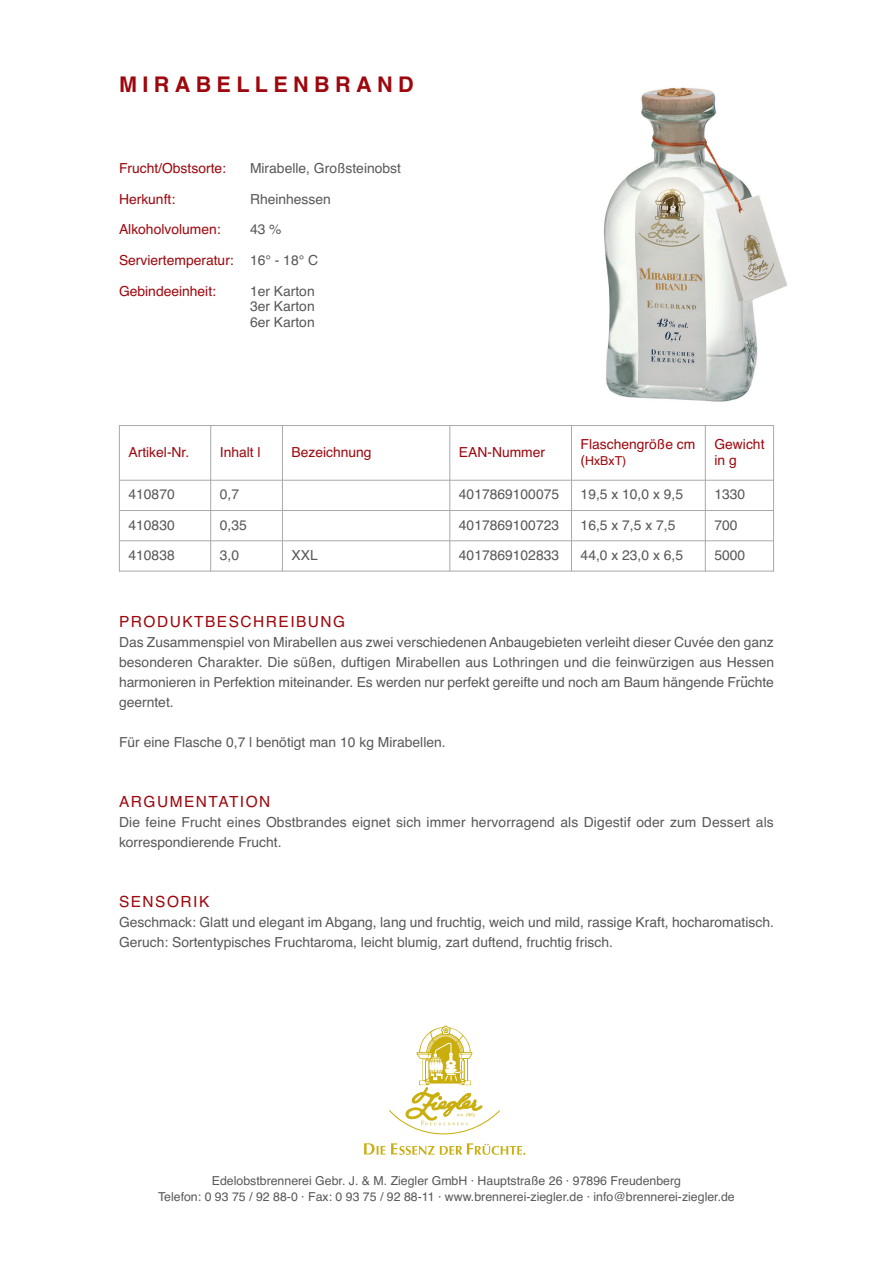
<style>
.page{position:relative;width:893px;height:1263px;background:#fff}
.page>*{position:absolute;margin:0;border:0;box-sizing:border-box;transform-origin:0 0}
.t1{font:700 21.6px "Helvetica";letter-spacing:.25em;color:#9d070d}
.t2{font:15.45px "Helvetica";letter-spacing:.1em;color:#9d070d}
.t3{font:13.8px/20px "Helvetica";color:#57585a}
.t4{font:13.8px/15.5px "Helvetica";color:#9d070d}
.t5{font:12.3px/15.5px "Helvetica";color:#57585a;text-align:center}
.t6{font:12.3px "Helvetica";color:#9d070d}
.s1{font-family:"Hira Kaku Pro W6 Proportional"}
</style>
<div class="page">
<svg style="left:364px;top:1143px;width:21px;height:12px"></svg>
<svg style="left:391px;top:1143px;width:134px;height:12px"></svg>
<svg style="left:389px;top:1026px;width:111px;height:109px"></svg>
<hr style="left:119px;top:425px;width:1px;height:146px;background:#a8a9ad">
<hr style="left:210px;top:425px;width:1px;height:146px;background:#a8a9ad">
<hr style="left:282px;top:425px;width:1px;height:146px;background:#a8a9ad">
<hr style="left:449px;top:425px;width:1px;height:146px;background:#a8a9ad">
<hr style="left:571px;top:425px;width:1px;height:146px;background:#a8a9ad">
<hr style="left:705px;top:425px;width:1px;height:146px;background:#a8a9ad">
<hr style="left:773px;top:425px;width:1px;height:146px;background:#a8a9ad">
<hr style="left:119px;top:425px;width:655px;height:1px;background:#a8a9ad">
<hr style="left:119px;top:480px;width:655px;height:1px;background:#a8a9ad">
<hr style="left:119px;top:510px;width:655px;height:1px;background:#a8a9ad">
<hr style="left:119px;top:540px;width:655px;height:1px;background:#a8a9ad">
<hr style="left:119px;top:571px;width:655px;height:1px;background:#a8a9ad">
<img style="left:604px;top:87px;width:183px;height:315px">
<p class="t1" style="left:119px;top:67px;width:296px">MIRABELLENBRAND</p>
<p class="t4" style="left:119px;top:161px;width:109px">Frucht/Obstsorte:</p>
<p class="t3" style="left:250px;top:158px;width:152px">Mirabelle, Großsteinobst</p>
<p class="t4" style="left:119px;top:191px;width:58px">Herkunft:</p>
<p class="t3" style="left:250px;top:189px;width:82px">Rheinhessen</p>
<p class="t4" style="left:119px;top:222px;width:103px">Alkoholvolumen:</p>
<p class="t3" style="left:250px;top:220px;width:33px">43%</p>
<p class="t4" style="left:119px;top:253px;width:116px">Serviertemperatur:</p>
<p class="t3" style="left:250px;top:251px;width:70px">16° - 18° C</p>
<p class="t4" style="left:119px;top:284px;width:99px">Gebindeeinheit:</p>
<p class="t3" style="left:250px;top:281px;width:66px">1er Karton</p>
<p class="t3" style="left:250px;top:299px;width:66px;line-height:15.5px">3er Karton<br>6er Karton</p>
<p class="t4" style="left:129px;top:445px;width:62px">Artikel-Nr.</p>
<p class="t4" style="left:220px;top:445px;width:42px">Inhalt l</p>
<p class="t4" style="left:292px;top:445px;width:82px">Bezeichnung</p>
<p class="t3" style="left:129px;top:485px;width:48px">410870</p>
<p class="t3" style="left:220px;top:485px;width:21px">0,7</p>
<p class="t3" style="left:129px;top:515px;width:48px">410830</p>
<p class="t3" style="left:220px;top:515px;width:28px">0,35</p>
<p class="t3" style="left:129px;top:546px;width:48px">410838</p>
<p class="t3" style="left:220px;top:546px;width:21px">3,0</p>
<p class="t3" style="left:292px;top:546px;width:28px">XXL</p>
<p class="t4" style="left:459px;top:445px;width:88px">EAN-Nummer</p>
<p class="t3" style="left:459px;top:485px;width:102px">4017869100075</p>
<p class="t4" style="left:581px;top:437px;width:116px">Flaschengröße cm</p>
<p class="t4" style="left:581px;top:452px;width:6px">(</p>
<p class="t6" style="left:585px;top:451px;width:43px">HxBxT(</p>
<p class="t3" style="left:581px;top:485px;width:104px">19,5 x 10,0 x 9,5</p>
<p class="t4" style="left:714px;top:437px;width:52px">Gewicht ing</p>
<p class="t3" style="left:714px;top:485px;width:32px">1330</p>
<p class="t3" style="left:459px;top:515px;width:102px">4017869100723</p>
<p class="t3" style="left:581px;top:515px;width:96px">16,5 x 7,5 x 7,5</p>
<p class="t3" style="left:714px;top:515px;width:25px">700</p>
<p class="t3" style="left:459px;top:546px;width:102px">4017869102833</p>
<p class="t3" style="left:581px;top:546px;width:104px">44,0 x 23,0 x 6,5</p>
<p class="t3" style="left:714px;top:546px;width:32px">5000</p>
<p class="t2" style="left:119px;top:609px;width:228px">PRODUKTBESCHREIBUNG</p>
<p class="t3" style="left:119px;top:632px;width:657px;text-align:right">Das Zusammenspiel von Mirabellen aus zwei verschiedenen Anbaugebieten verleiht dieser Cuvée den ganz besonderen Charakter. Die süßen, duftigen Mirabellen aus Lothringen und die feinwürzigen aus Hessen <span class="s1">̈</span>chte</p>
<p class="t3" style="left:119px;top:672px;width:631px">harmonieren in Perfektion miteinander. Es werden nur perfekt gereifte und noch am Baum hängende Fru geerntet.</p>
<p class="t3" style="left:119px;top:732px;width:328px">Für eine Flasche 0,7 l benötigt man 10 kg Mirabellen.</p>
<p class="t2" style="left:119px;top:790px;width:153px">ARGUMENTATION</p>
<p class="t3" style="left:119px;top:813px;width:656px">Die feine Frucht eines Obstbrandes eignet sich immer hervorragend als Digestif oder zum Dessert als korrespondierende Frucht.</p>
<p class="t2" style="left:119px;top:890px;width:92px">SENSORIK</p>
<p class="t3" style="left:119px;top:913px;width:656px">Geschmack: Glatt und elegant im Abgang, lang und fruchtig, weich und mild, rassige Kraft, hocharomatisch.<br>Geruch: Sortentypisches Fruchtaroma, leicht blumig, zart duftend, fruchtig frisch.</p>
<p class="t5" style="left:158px;top:1174px;width:578px">Edelobstbrennerei Gebr .J. &amp; M. Ziegler GmbH · Hauptstraße 26 · 97896 Freudenberg<br>Telefon 0: 93 75 / 92 88-0 · Fax 0: 93 75 / 92 88-11 · www.brennerei-ziegler.de · info@brennerei-ziegler.de</p>
</div>
